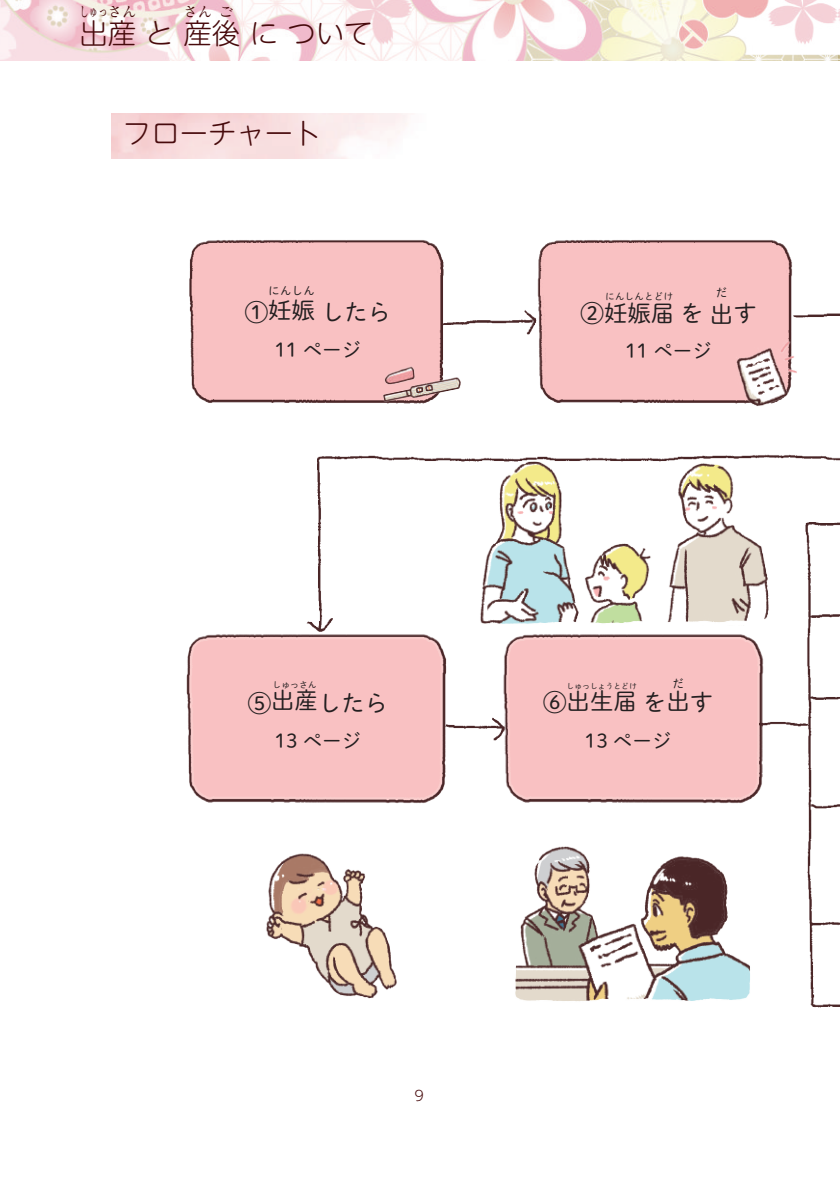
<style>
.page{position:relative;width:840px;height:1191px;background:#fff}
.page>*{position:absolute;margin:0;border:0;box-sizing:border-box;transform-origin:0 0}
.t1{font:300 28.4px "UD Shin M Go Pr 6 N";color:#470a0c}
.t2{font:23.4px "DNP Shuei M Go Std L";color:#231f20}
.t3{font:19.6px "DNP Shuei M Go Std L";color:#231f20}
.t4{font:300 14.2px "UD Shin M Go Pr 6 N";color:#470a0c;scale:.67 1}
.t5{font:300 14.2px "UD Shin M Go Pr 6 N";color:#470a0c}
.t6{font:11.8px "DNP Shuei M Go Std L";color:#231f20}
.t7{font:9.8px "DNP Shuei M Go Std L";color:#231f20}
.t8{font:8.8px "DNP Shuei M Go Std L";color:#231f20}
.t9{font:7.8px "DNP Shuei M Go Std L";color:#231f20}
</style>
<div class="page">
<img style="left:0;top:0;width:839px;height:60px">
<img style="left:186px;top:240px;width:653px;height:768px">
<img style="left:441px;top:459px;width:326px;height:166px">
<img style="left:203px;top:837px;width:238px;height:165px">
<img style="left:513px;top:837px;width:238px;height:165px">
<img style="left:378px;top:349px;width:85px;height:84px">
<img style="left:727px;top:339px;width:72px;height:72px">
<p class="t4" style="left:79px;top:0;width:86px">しゅっさん</p>
<p class="t5" style="left:183px;top:0;width:30px">さん</p>
<p class="t5" style="left:219px;top:0;width:16px">ご</p>
<p class="t1" style="left:79px;top:10px;width:294px">出産と 産後に ついて</p>
<p class="t1" style="left:123px;top:110px;width:200px">フローチャート</p>
<p class="t6" style="left:268px;top:282px;width:48px">にんしん</p>
<p class="t2" style="left:244px;top:295px;width:148px">①妊娠 したら</p>
<p class="t3" style="left:274px;top:335px;width:88px">11 ページ</p>
<p class="t8" style="left:272px;top:678px;width:45px">しゅっさん</p>
<p class="t2" style="left:247px;top:686px;width:142px">⑤出産したら</p>
<p class="t3" style="left:274px;top:726px;width:88px">13 ページ</p>
<p class="t7" style="left:604px;top:289px;width:70px">にんしんとどけ</p>
<p class="t6" style="left:715px;top:283px;width:13px">だ</p>
<p class="t2" style="left:580px;top:296px;width:178px">②妊娠届を出す</p>
<p class="t3" style="left:625px;top:336px;width:88px">11 ページ</p>
<p class="t9" style="left:566px;top:680px;width:72px">しゅっしょうとどけ</p>
<p class="t6" style="left:672px;top:675px;width:13px">だ</p>
<p class="t2" style="left:543px;top:684px;width:171px">⑥出生届を出す</p>
<p class="t3" style="left:584px;top:726px;width:88px">13 ページ</p>
<p class="t5" style="left:414px;top:1084px;width:11px">9</p>
</div>
